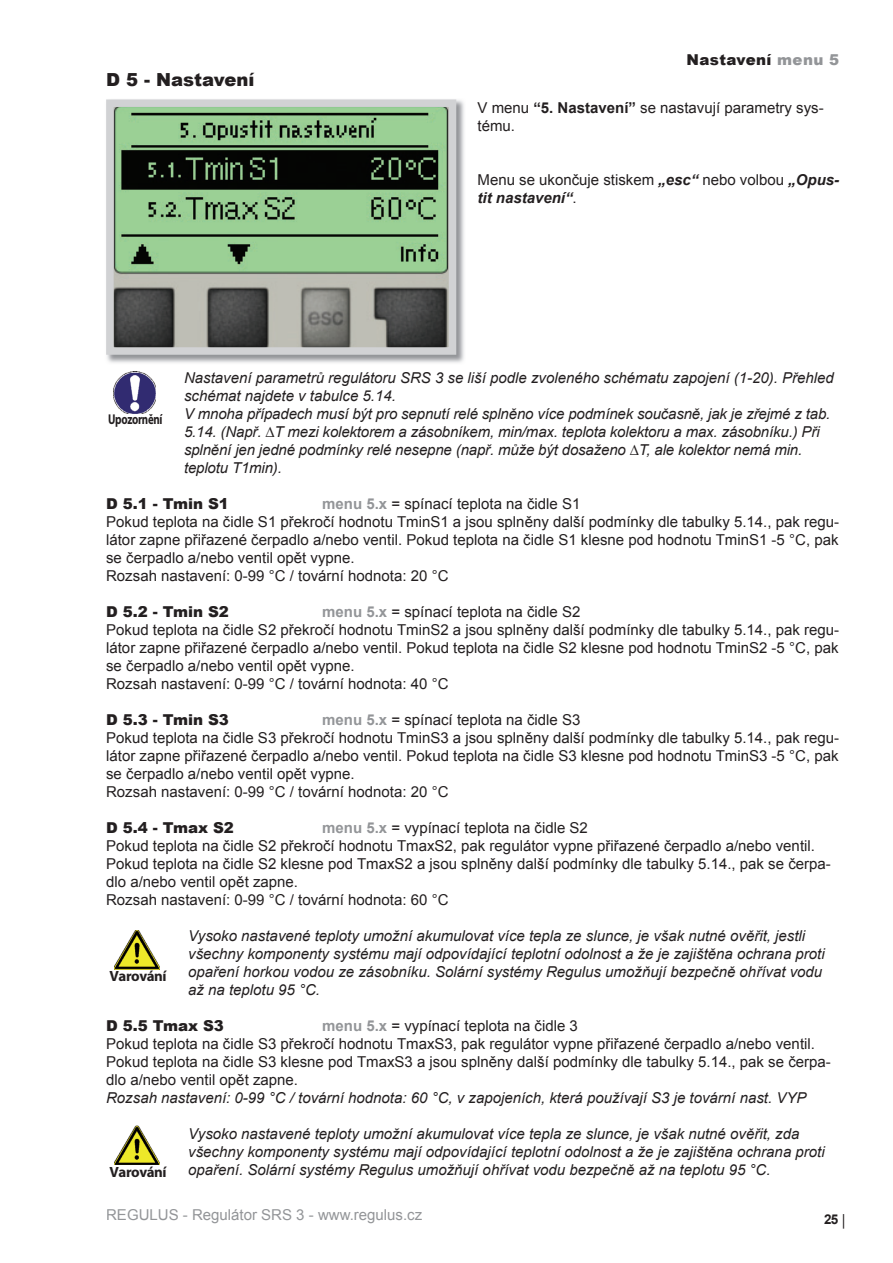
<style>
.page{position:relative;width:893px;height:1263px;background:#fff}
.page>*{position:absolute;margin:0;border:0;box-sizing:border-box;transform-origin:0 0}
.t1{font:900 18px "Arial";color:#231f20}
.t2{font:15px/18px "Arial";color:#231f20}
.t3{font:italic 15px/18px "Arial";color:#231f20}
.t4{font:900 15px "Arial";color:#231f20}
.t5{font:15px "Arial";color:#939598}
.t6{font:900 15px "Arial";letter-spacing:.025em;color:#231f20}
.t7{font:700 14.85px "Myriad Pro";letter-spacing:-.03em;color:#231f20}
.t8{font:700 14.25px "Myriad Pro";letter-spacing:-.03em;color:#231f20;scale:.76 1}
.t9{font:700 13.5px "Arial";color:#231f20}
.s1{color:#939598}
.s2{font-weight:700}
.s3{font-weight:700;font-style:italic}
.s4{font-weight:700;color:#939598}
</style>
<div class="page">
<img style="left:114px;top:372px;width:42px;height:42px">
<img style="left:114px;top:930px;width:45px;height:39px">
<img style="left:114px;top:1126px;width:45px;height:39px">
<img style="left:107px;top:99px;width:357px;height:264px">
<img style="left:115px;top:108px;width:332px;height:238px">
<div style="left:106px;top:99px;width:350px;height:256px;border:8px solid #d1d2d4"></div>
<p class="t1" style="left:106px;top:67px;width:150px">D 5 - Nastavení</p>
<p class="t6" style="left:686px;top:48px;width:154px">Nastavení <span class="s1">menu 5</span></p>
<p class="t2" style="left:477px;top:99px;width:347px">V menu <span class="s2">“5. Nastavení”</span> se nastavují parametry sys&shy;tému.</p>
<p class="t2" style="left:477px;top:171px;width:363px">Menu se ukončuje stiskem <span class="s3">„esc“</span> nebo volbou <span class="s3">„Opus&shy;tit nastavení“</span>.</p>
<p class="t3" style="left:184px;top:369px;width:651px">Nastavení parametrů regulátoru SRS 3 se liší podle zvoleného schématu zapojení (1-20). Přehled schémat najdete v tabulce 5.14.<br>V mnoha případech musí být pro sepnutí relé splněno více podmínek současně, jak je zřejmé z tab.<br>5.14. (Např. ∆T mezi kolektorem a zásobníkem, min/max. teplota kolektoru a max. zásobníku.) Při splnění jen jedné podmínky relé nesepne (např. může být dosaženo ∆T, ale kolektor nemá min. teplotu T1min).</p>
<p class="t4" style="left:106px;top:492px;width:124px">D 5.1 - Tmin S1</p>
<p class="t8" style="left:108px;top:411px;width:73px">Upozornění</p>
<p class="t2" style="left:106px;top:495px;width:734px;text-indent:216px"><span class="s4">menu 5.x</span> = spínací teplota na čidle S1<br>Pokud teplota na čidle S1 překročí hodnotu TminS1 a jsou splněny další podmínky dle tabulky 5.14., pak regu&shy;látor zapne přiřazené čerpadlo a/nebo ventil. Pokud teplota na čidle S1 klesne pod hodnotu TminS1 -5 °C, pak se čerpadlo a/nebo ventil opět vypne.<br>Rozsah nastavení: 0-99 °C / tovární hodnota: 20 °C</p>
<p class="t4" style="left:106px;top:600px;width:124px">D 5.2 - Tmin S2</p>
<p class="t2" style="left:106px;top:603px;width:734px;text-indent:216px"><span class="s4">menu 5.x</span> = spínací teplota na čidle S2<br>Pokud teplota na čidle S2 překročí hodnotu TminS2 a jsou splněny další podmínky dle tabulky 5.14., pak regu&shy;látor zapne přiřazené čerpadlo a/nebo ventil. Pokud teplota na čidle S2 klesne pod hodnotu TminS2 -5 °C, pak se čerpadlo a/nebo ventil opět vypne.<br>Rozsah nastavení: 0-99 °C / tovární hodnota: 40 °C</p>
<p class="t4" style="left:106px;top:708px;width:124px">D 5.3 - Tmin S3</p>
<p class="t2" style="left:106px;top:711px;width:734px;text-indent:216px"><span class="s4">menu 5.x</span> = spínací teplota na čidle S3<br>Pokud teplota na čidle S3 překročí hodnotu TminS3 a jsou splněny další podmínky dle tabulky 5.14., pak regu&shy;látor zapne přiřazené čerpadlo a/nebo ventil. Pokud teplota na čidle S3 klesne pod hodnotu TminS3 -5 °C, pak se čerpadlo a/nebo ventil opět vypne.<br>Rozsah nastavení: 0-99 °C / tovární hodnota: 20 °C</p>
<p class="t4" style="left:106px;top:816px;width:129px">D 5.4 - Tmax S2</p>
<p class="t2" style="left:106px;top:819px;width:726px;text-indent:216px"><span class="s4">menu 5.x</span> = vypínací teplota na čidle S2<br>Pokud teplota na čidle S2 překročí hodnotu TmaxS2, pak regulátor vypne přiřazené čerpadlo a/nebo ventil.<br>Pokud teplota na čidle S2 klesne pod TmaxS2 a jsou splněny další podmínky dle tabulky 5.14., pak se čerpa&shy;dlo a/nebo ventil opět zapne.<br>Rozsah nastavení: 0-99 °C / tovární hodnota: 60 °C</p>
<p class="t3" style="left:188px;top:927px;width:638px">Vysoko nastavené teploty umožní akumulovat více tepla ze slunce, je však nutné ověřit, jestli všechny komponenty systému mají odpovídající teplotní odolnost a že je zajištěna ochrana proti opaření horkou vodou ze zásobníku. Solární systémy Regulus umožňují bezpečně ohřívat vodu až na teplotu 95 °C.</p>
<p class="t4" style="left:106px;top:1014px;width:119px">D 5.5 Tmax S3</p>
<p class="t7" style="left:110px;top:968px;width:59px">Varování</p>
<p class="t2" style="left:106px;top:1017px;width:726px;text-indent:216px"><span class="s4">menu 5.x</span> = vypínací teplota na čidle 3<br>Pokud teplota na čidle S3 překročí hodnotu TmaxS3, pak regulátor vypne přiřazené čerpadlo a/nebo ventil.<br>Pokud teplota na čidle S3 klesne pod TmaxS3 a jsou splněny další podmínky dle tabulky 5.14., pak se čerpa&shy;dlo a/nebo ventil opět zapne.</p>
<p class="t3" style="left:106px;top:1089px;width:701px">Rozsah nastavení: 0-99 °C / tovární hodnota: 60 °C, v zapojeních, která používají S3 je tovární nast. VYP</p>
<p class="t3" style="left:188px;top:1125px;width:638px">Vysoko nastavené teploty umožní akumulovat více tepla ze slunce, je však nutné ověřit, zda všechny komponenty systému mají odpovídající teplotní odolnost a že je zajištěna ochrana proti opaření. Solární systémy Regulus umožňují ohřívat vodu bezpečně až na teplotu 95 °C.</p>
<p class="t7" style="left:110px;top:1163px;width:59px">Varování</p>
<p class="t5" style="left:106px;top:1206px;width:317px">REGULUS - Regulátor SRS 3 - www.regulus.cz</p>
<p class="t9" style="left:824px;top:1212px;width:25px">25 <sub>│</sub></p>
</div>
